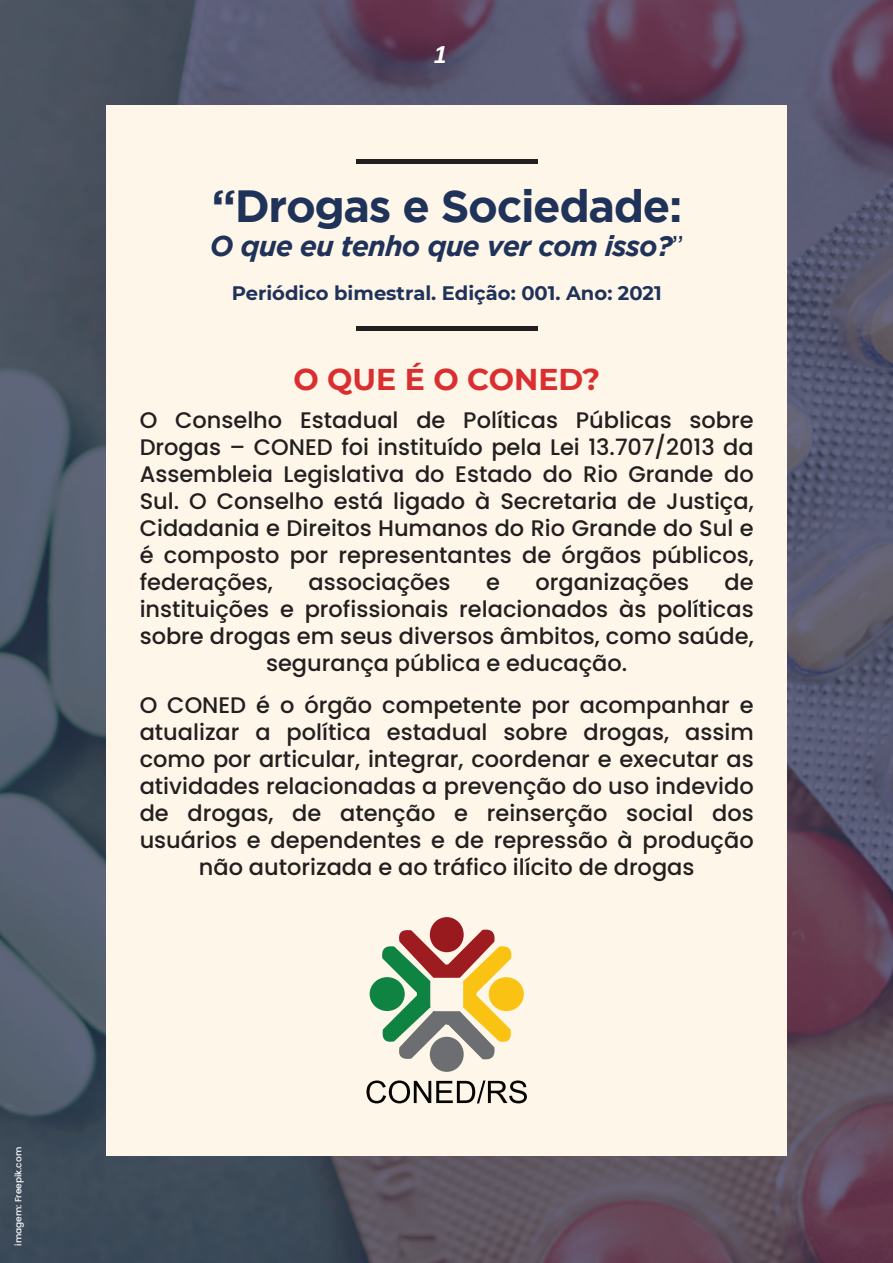
<style>
.page{position:relative;width:893px;height:1263px;background:#fff}
.page>*{position:absolute;margin:0;border:0;box-sizing:border-box;transform-origin:0 0}
.t1{font:700 45px "Gotham";letter-spacing:-.03em;color:#1f3259}
.t2{font:700 30px "Montserrat";color:#da2e30}
.t3{font:italic 700 28.5px "Gotham";letter-spacing:-.03em;color:#1f3259}
.t4{font:italic 700 27px "Calibri";color:#fff}
.t5{font:500 22.5px/27px "Poppins";color:#231f20;text-align:justify}
.t6{font:700 19.5px "Montserrat";color:#1f3259}
.t7{font:500 9px "Poppins";color:#fff}
.s1{font-weight:400;font-style:normal}
</style>
<div class="page">
<img style="left:0;top:0;width:367px;height:157px">
<img style="left:367px;top:0;width:368px;height:105px">
<img style="left:735px;top:0;width:158px;height:368px">
<img style="left:0;top:157px;width:106px;height:737px">
<img style="left:787px;top:368px;width:106px;height:737px">
<img style="left:0;top:894px;width:157px;height:369px">
<img style="left:157px;top:1156px;width:368px;height:107px">
<img style="left:525px;top:1105px;width:368px;height:158px">
<div style="left:106px;top:105px;width:681px;height:1051px;background:#fef6e8"></div>
<div style="left:356px;top:159px;width:182px;height:5px;background:#231f20"></div>
<hr style="left:356px;top:326px;width:182px;height:4px;background:#231f20">
<div style="left:430px;top:917px;width:34px;height:35px;background:#991a1e;border-radius:50%"></div>
<div style="left:370px;top:977px;width:35px;height:34px;background:#0e8342;border-radius:50%"></div>
<div style="left:489px;top:977px;width:35px;height:34px;background:#fac314;border-radius:50%"></div>
<div style="left:430px;top:1037px;width:34px;height:35px;background:#6d6e71;border-radius:50%"></div>
<svg style="left:381px;top:928px;width:131px;height:132px"></svg>
<svg style="left:366px;top:1080px;width:161px;height:23px"></svg>
<p class="t7" style="left:13px;top:1246px;width:100px;rotate:-90deg">imagem: Freepik.com</p>
<p class="t4" style="left:433px;top:35px;width:15px">1</p>
<h1 class="t1" style="left:212px;top:180px;width:472px">“Drogas e Sociedade:</h1>
<p class="t3" style="left:210px;top:230px;width:476px">O que eu tenho que ver com isso?<span class="s1">”</span></p>
<p class="t6" style="left:232px;top:279px;width:431px">Periódico bimestral. Edição: 001. Ano: 2021</p>
<h2 class="t2" style="left:293px;top:358px;width:308px">O QUE É O CONED?</h2>
<p class="t5" style="left:140px;top:406px;width:616px">O Conselho Estadual de Políticas Públicas sobre Drogas – CONED foi instituído pela Lei 13.707/2013 da Assembleia Legislativa do Estado do Rio Grande do Sul. O Conselho está ligado à Secretaria de Justiça, Cidadania e Direitos Humanos do Rio Grande do Sul e é composto por representantes de órgãos públicos, federações,</p>
<p class="t5" style="left:308px;top:568px;width:144px">associações</p>
<p class="t5" style="left:486px;top:568px;width:15px">e</p>
<p class="t5" style="left:535px;top:568px;width:155px">organizações</p>
<p class="t5" style="left:725px;top:568px;width:31px">de</p>
<p class="t5" style="left:140px;top:595px;width:615px">instituições e profissionais relacionados às políticas</p>
<p class="t5" style="left:140px;top:622px;width:616px">sobre drogas em seus diversos âmbitos, como saúde,</p>
<p class="t5" style="left:266px;top:649px;width:363px">segurança pública e educação.</p>
<p class="t5" style="left:140px;top:691px;width:616px;text-align:center">O CONED é o órgão competente por acompanhar e atualizar a política estadual sobre drogas, assim como por articular, integrar, coordenar e executar as atividades relacionadas a prevenção do uso indevido de drogas, de atenção e reinserção social dos usuários e dependentes e de repressão à produção não autorizada e ao tráfico ilícito de drogas</p>
</div>
